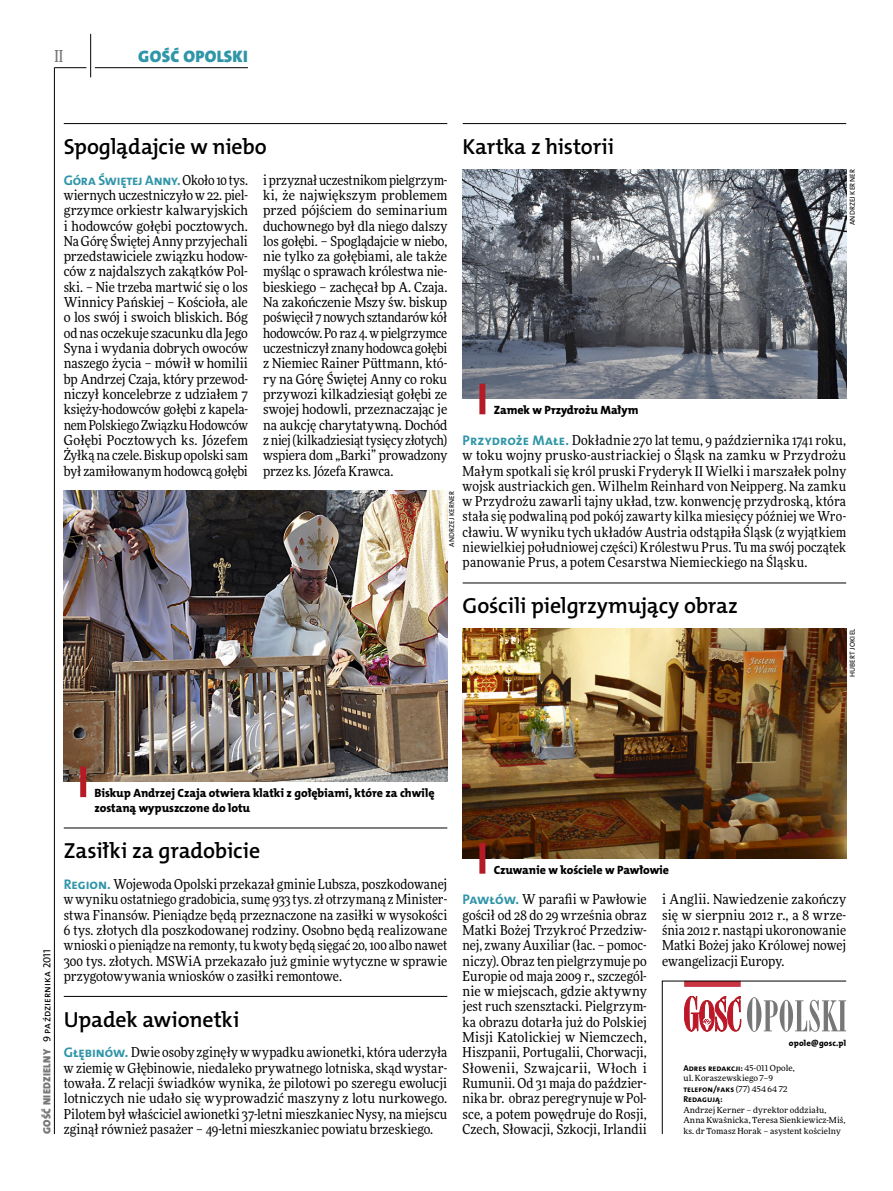
<style>
.page{position:relative;width:893px;height:1191px;background:#fff}
.page>*{position:absolute;margin:0;border:0;box-sizing:border-box;transform-origin:0 0}
.t1{font:21.9px "The Mix HP6 Se Bld";letter-spacing:-.01em;color:#000}
.t2{font:16.65px "The Mix HP9 Blk";letter-spacing:.02em;color:#2f95a8}
.t3{font:500 16.5px "Freeday Narrow";color:#777778;scale:.9 1}
.t4{font:13.95px "The Mix HP7 Bld";letter-spacing:-.015em;color:#2f95a8}
.t5{font:13.65px/15.3px "Freeday Narrow News";color:#000;text-align:justify}
.t6{font:12px/15.3px "The Mix HP8 Ex Bld";letter-spacing:-.005em;color:#000}
.t7{font:10.5px "The Mix HP5 Plain";color:#000}
.t8{font:8.55px/10.5px "The Mix HP7 Bld";letter-spacing:.005em;color:#000}
.t9{font:8.55px "The Mix HP8 Ex Bld";letter-spacing:.015em;color:#000}
.t10{font:8.4px/10.5px "Freeday News";letter-spacing:.01em;color:#000}
.t11{font:7.2px "The Mix HP5 Plain";letter-spacing:.01em;color:#000}
.s1{font-family:"Freeday Narrow News";font-size:13.65px;color:#000}
.s2{font-family:"The Mix HP7 Bld";font-size:13.95px;color:#2f95a8}
.s3{font-family:"The Mix HP9 Blk";color:#777778}
.s4{font-family:"Freeday News";font-size:8.4px}
</style>
<div class="page">
<hr style="left:54px;top:67px;width:1px;height:1067px;background:#000">
<hr style="left:90px;top:34px;width:1px;height:43px;background:#000">
<hr style="left:54px;top:67px;width:32px;height:1px;background:#000">
<hr style="left:95px;top:67px;width:153px;height:1px;background:#000">
<svg style="left:662px;top:980px;width:185px;height:154px"></svg>
<hr style="left:64px;top:123px;width:383px;height:1px;background:#000">
<hr style="left:64px;top:827px;width:383px;height:1px;background:#000">
<hr style="left:64px;top:996px;width:383px;height:1px;background:#000">
<hr style="left:463px;top:123px;width:383px;height:1px;background:#000">
<hr style="left:463px;top:583px;width:383px;height:1px;background:#000">
<img style="left:63px;top:491px;width:384px;height:291px">
<div style="left:80px;top:766px;width:6px;height:31px;background:#b51b24"></div>
<img style="left:463px;top:169px;width:383px;height:230px">
<img style="left:463px;top:628px;width:383px;height:230px">
<div style="left:479px;top:384px;width:6px;height:30px;background:#b51b24"></div>
<div style="left:479px;top:843px;width:6px;height:30px;background:#b51b24"></div>
<p class="t3" style="left:54px;top:46px;width:11px">II</p>
<p class="t2" style="left:138px;top:46px;width:111px">GOŚĆ OPOLSKI</p>
<h1 class="t1" style="left:64px;top:132px;width:204px">Spoglądajcie w niebo</h1>
<p class="t4" style="left:64px;top:171px;width:186px">Góra Świętej Anny. <span class="s1">Około 10 tys.</span></p>
<p class="t5" style="left:64px;top:187px;width:186px">wiernych uczestniczyło w 22. piel&shy;grzymce orkiestr kalwaryjskich i hodowców gołębi pocztowych.<br>Na Górę Świętej Anny przyjechali przedstawiciele związku hodow&shy;ców z najdalszych zakątków Pol&shy;ski. – Nie trzeba martwić się o los Winnicy Pańskiej – Kościoła, ale o los swój i swoich bliskich. Bóg od nas oczekuje szacunku dla Jego Syna i wydania dobrych owoców naszego życia – mówił w homilii bp Andrzej Czaja, który przewod&shy;niczył koncelebrze z udziałem 7 księży-hodowców gołębi z kapela&shy;nem Polskiego Związku Hodowców Gołębi Pocztowych ks. Józefem Żyłką na czele. Biskup opolski sam był zamiłowanym hodowcą gołębi</p>
<p class="t5" style="left:263px;top:172px;width:186px">i przyznał uczestnikom pielgrzym&shy;ki, że największym problemem przed pójściem do seminarium duchownego był dla niego dalszy los gołębi. – Spoglądajcie w niebo, nie tylko za gołębiami, ale także myśląc o sprawach królestwa nie&shy;bieskiego – zachęcał bp A. Czaja.<br>Na zakończenie Mszy św. biskup poświęcił 7 nowych sztandarów kół hodowców. Po raz 4. w pielgrzymce uczestniczył znany hodowca gołębi z Niemiec Rainer Püttmann, któ&shy;ry na Górę Świętej Anny co roku przywozi kilkadziesiąt gołębi ze swojej hodowli, przeznaczając je na aukcję charytatywną. Dochód z niej (kilkadziesiąt tysięcy złotych) wspiera dom „Barki” prowadzony przez ks. Józefa Krawca.</p>
<p class="t11" style="left:447px;top:547px;width:57px;rotate:-90deg">andrzej Kerner</p>
<h1 class="t1" style="left:463px;top:132px;width:153px">Kartka z historii</h1>
<p class="t6" style="left:494px;top:403px;width:146px">Zamek w Przydrożu Małym</p>
<p class="t11" style="left:848px;top:225px;width:57px;rotate:-90deg">Andrzej Kerner</p>
<p class="t5" style="left:463px;top:432px;width:385px"><span class="s2">Przydroże Małe.</span> Dokładnie 270 lat temu, 9 października 1741 roku, w toku wojny prusko-austriackiej o Śląsk na zamku w Przydrożu Małym spotkali się król pruski Fryderyk II Wielki i marszałek polny wojsk austriackich gen. Wilhelm Reinhard von Neipperg. Na zamku w Przydrożu zawarli tajny układ, tzw. konwencję przydroską, która stała się podwaliną pod pokój zawarty kilka miesięcy później we Wro&shy;cławiu. W wyniku tych układów Austria odstąpiła Śląsk (z wyjątkiem niewielkiej południowej części) Królestwu Prus. Tu ma swój początek panowanie Prus, a potem Cesarstwa Niemieckiego na Śląsku.</p>
<h1 class="t1" style="left:463px;top:592px;width:277px">Gościli pielgrzymujący obraz</h1>
<p class="t11" style="left:848px;top:677px;width:50px;rotate:-90deg">H ubert Jokiel</p>
<p class="t7" style="left:40px;top:1134px;width:186px;rotate:-90deg"><span class="s3">GOŚĆ NIEDZIELNY</span> 9 października 2011</p>
<p class="t6" style="left:95px;top:785px;width:342px">Biskup Andrzej Czaja otwiera klatki z gołębiami, które za chwilę zostaną wypuszczone do lotu</p>
<h1 class="t1" style="left:64px;top:837px;width:198px">Zasiłki za gradobicie</h1>
<p class="t5" style="left:64px;top:876px;width:385px"><span class="s2">Region.</span> Wojewoda Opolski przekazał gminie Lubsza, poszkodowanej w wyniku ostatniego gradobicia, sumę 933 tys. zł otrzymaną z Minister&shy;stwa Finansów. Pieniądze będą przeznaczone na zasiłki w wysokości 6 tys. złotych dla poszkodowanej rodziny. Osobno będą realizowane wnioski o pieniądze na remonty, tu kwoty będą sięgać 20, 100 albo nawet 300 tys. złotych. MSWiA przekazało już gminie wytyczne w sprawie przygotowywania wniosków o zasiłki remontowe.</p>
<h1 class="t1" style="left:64px;top:1005px;width:177px">Upadek awionetki</h1>
<p class="t5" style="left:64px;top:1044px;width:385px"><span class="s2">Głębinów.</span> Dwie osoby zginęły w wypadku awionetki, która uderzyła w ziemię w Głębinowie, niedaleko prywatnego lotniska, skąd wystar&shy;towała. Z relacji świadków wynika, że pilotowi po szeregu ewolucji lotniczych nie udało się wyprowadzić maszyny z lotu nurkowego.<br>Pilotem był właściciel awionetki 37-letni mieszkaniec Nysy, na miejscu zginął również pasażer – 49-letni mieszkaniec powiatu brzeskiego.</p>
<p class="t6" style="left:494px;top:862px;width:177px">Czuwanie w kościele w Pawłowie</p>
<p class="t5" style="left:463px;top:891px;width:186px"><span class="s2">Pawłów.</span> W parafii w Pawłowie gościł od 28 do 29 września obraz Matki Bożej Trzykroć Przedziw&shy;nej, zwany Auxiliar (łac. – pomoc&shy;niczy). Obraz ten pielgrzymuje po Europie od maja 2009 r., szczegól&shy;nie w miejscach, gdzie aktywny jest ruch szensztacki. Pielgrzym&shy;ka obrazu dotarła już do Polskiej Misji Katolickiej w Niemczech, Hiszpanii, Portugalii, Chorwacji, Słowenii, Szwajcarii, Włoch i Rumunii. Od 31 maja do paździer&shy;nika br. obraz peregrynuje w Pol&shy;sce, a potem powędruje do Rosji, Czech, Słowacji, Szkocji, Irlandii</p>
<p class="t5" style="left:662px;top:891px;width:186px">i Anglii. Nawiedzenie zakończy się w sierpniu 2012 r., a 8 wrze&shy;śnia 2012 r. nastąpi ukoronowanie Matki Bożej jako Królowej nowej ewangelizacji Europy.</p>
<p class="t9" style="left:789px;top:1038px;width:59px">opole@gosc.pl</p>
<p class="t8" style="left:683px;top:1063px;width:113px">Adres redakcji: <span class="s4">45-011 Opole,</span></p>
<p class="t10" style="left:683px;top:1073px;width:91px">ul. Koraszewskiego 7–9</p>
<p class="t8" style="left:683px;top:1084px;width:106px">telefon/faks <span class="s4">(77) 454 64 72<br></span>Redagują:</p>
<p class="t10" style="left:683px;top:1104px;width:164px">Andrzej Kerner – dyrektor oddziału,<br>Anna Kwaśnicka, Teresa Sienkiewicz-Miś, ks. dr Tomasz Horak – asystent kościelny</p>
</div>
